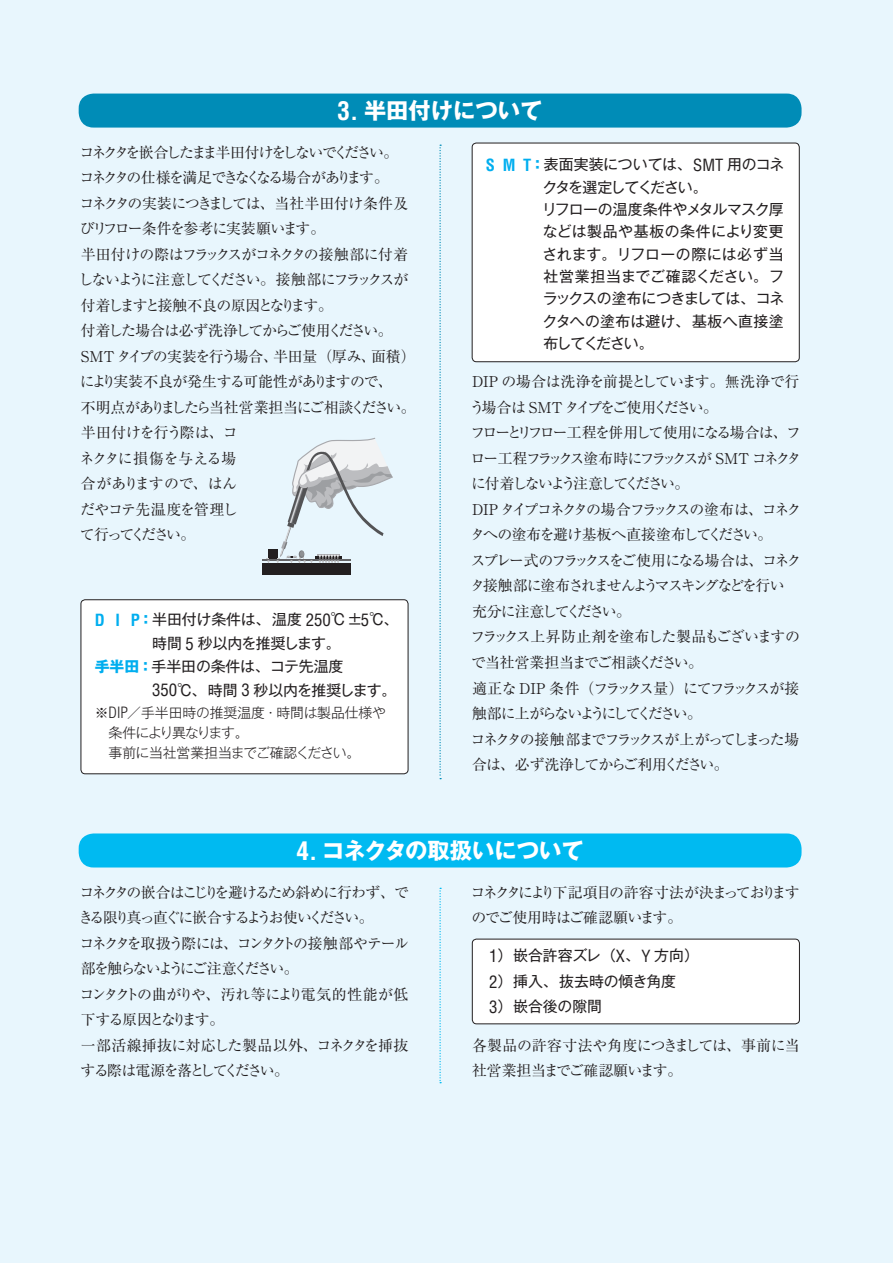
<style>
.page{position:relative;width:893px;height:1263px;background:#e8f6fd}
.page>*{position:absolute;margin:0;border:0;box-sizing:border-box;transform-origin:0 0}
.t1{font:700 22.35px "Gothic MB101 Pro";color:#fff}
.t2{font:14.85px/25.5px "Ryumin Pro";letter-spacing:-.105em;color:#231f20;text-align:justify}
.t3{font:14.85px/22.4px "Gothic MB101 Pro";letter-spacing:-.01em;color:#231f20;text-align:center}
.t4{font:14.85px/25.5px "Ryumin Pro";letter-spacing:-.155em;color:#231f20}
.t5{font:14.85px/25.5px "Ryumin Pro";letter-spacing:-.14em;color:#231f20}
.t6{font:14.85px/25.5px "Ryumin Pro";letter-spacing:-.085em;color:#231f20}
.t7{font:14.85px/22.4px "Gothic MB101 Pro";letter-spacing:-.04em;color:#231f20}
.t8{font:14.85px/25.5px "Ryumin Pro";letter-spacing:-.13em;color:#231f20}
.t9{font:14.85px/25.5px "Ryumin Pro";letter-spacing:-.03em;color:#231f20}
.t10{font:14.85px/25.5px "Ryumin Pro";letter-spacing:-.045em;color:#231f20}
.t11{font:14.85px/25.5px "Ryumin Pro";letter-spacing:-.065em;color:#231f20}
.t12{font:14.85px/25.5px "Ryumin Pro";letter-spacing:-.07em;color:#231f20}
.t13{font:14.85px/25.5px "Ryumin Pro";letter-spacing:-.02em;color:#231f20}
.t14{font:14.85px/25.5px "Ryumin Pro";letter-spacing:-.125em;color:#231f20}
.t15{font:14.85px "Ryumin Pro";letter-spacing:-.075em;color:#231f20}
.t16{font:14.85px "Ryumin Pro";letter-spacing:-.145em;color:#231f20}
.t17{font:300 13.8px "Gothic MB101 Pro";color:#231f20}
.t18{font:300 13.8px "Gothic MB101 Pro";letter-spacing:-.02em;color:#231f20}
.t19{font:300 13.8px "Gothic MB101 Pro";letter-spacing:-.095em;color:#231f20}
.s1{font-family:"Helvetica";font-stretch:condensed;font-size:25.2px}
.s2{font-family:"Helvetica";font-stretch:condensed;font-size:24.6px}
.s3{font-family:"Helvetica";font-weight:700;font-stretch:condensed;font-size:16.35px;color:#00aeef}
.s4{font-weight:700;color:#00aeef}
.s5{font-family:"Helvetica";font-stretch:condensed;font-size:16.8px}
.s6{font-family:"Helvetica";font-stretch:condensed;font-size:15.15px}
.s7{font-family:"Helvetica";font-stretch:condensed;font-size:16.35px}
</style>
<div class="page">
<div style="left:472px;top:939px;width:327px;height:85px;background:#fff;border-radius:4px"></div>
<div style="left:472px;top:939px;width:328px;height:85px;border:1px solid #231f20;border-radius:4px"></div>
<div style="left:79px;top:833px;width:722px;height:34px;background:#00baf1;border-radius:15px"></div>
<div style="left:79px;top:94px;width:722px;height:34px;background:#008cb7;border-radius:15px"></div>
<svg style="left:439px;top:888px;width:2px;height:195px"></svg>
<svg style="left:439px;top:145px;width:2px;height:634px"></svg>
<div style="left:81px;top:600px;width:327px;height:174px;background:#fff;border-radius:4px"></div>
<div style="left:81px;top:600px;width:327px;height:174px;border:1px solid #231f20;border-radius:4px"></div>
<div style="left:472px;top:143px;width:327px;height:219px;background:#fff;border-radius:4px"></div>
<div style="left:472px;top:143px;width:327px;height:219px;border:1px solid #231f20;border-radius:4px"></div>
<div style="left:262px;top:563px;width:89px;height:11px;background:#231f20"></div>
<hr style="left:262px;top:559px;width:89px;height:2px;background:#656568">
<div style="left:268px;top:550px;width:10px;height:9px;background:#231f20"></div>
<svg style="left:276px;top:437px;width:117px;height:126px"></svg>
<p class="t1" style="left:338px;top:92px;width:206px"><span class="s1">3</span><span class="s2">.</span> 半田付けについて</p>
<p class="t4" style="left:79px;top:138px;width:320px">コネクタを嵌合したまま半田付けをしないでください。</p>
<p class="t4" style="left:79px;top:164px;width:311px">コネクタの仕様を満足できなくなる場合があります。</p>
<p class="t11" style="left:79px;top:189px;width:330px">コネクタの実装につきましては、当社半田付け条件及びリフロー条件を参考に実装願います。</p>
<p class="t2" style="left:78px;top:240px;width:332px">半田付けの際はフラックスがコネクタの接触部に付着しないように注意してください。接触部にフラックスが付着しますと接触不良の原因となります。</p>
<p class="t15" style="left:81px;top:319px;width:313px">付着した場合は必ず洗浄してからご使用ください。</p>
<p class="t9" style="left:80px;top:342px;width:337px">SMTタイプの実装を行う場合、半田量（厚み、面積）により実装不良が発生する可能性がありますので、</p>
<p class="t6" style="left:81px;top:393px;width:336px">不明点がありましたら当社営業担当にご相談ください。</p>
<p class="t2" style="left:79px;top:419px;width:160px">半田付けを行う際は、コネクタに損傷を与える場合がありますので、はんだやコテ先温度を管理して行ってください。</p>
<p class="t3" style="left:95px;top:606px;width:305px;line-height:23.4px"><span class="s3">D I P</span><span class="s4">：</span>半田付け条件は、温度 <span class="s5">250</span>℃±<span class="s5">5</span>℃、時間 <span class="s5">5</span> 秒以内を推奨します。</p>
<p class="t3" style="left:95px;top:653px;width:250px"><span class="s4">手半田：</span>手半田の条件は、コテ先温度</p>
<p class="t7" style="left:152px;top:677px;width:246px"><span class="s5">350</span>℃、時間 <span class="s5">3</span> 秒以内を推奨します。</p>
<p class="t17" style="left:95px;top:701px;width:293px">※<span class="s6">DIP</span>／手半田時の推奨温度・時間は製品仕様や</p>
<p class="t19" style="left:95px;top:721px;width:155px">　条件により異なります。</p>
<p class="t18" style="left:95px;top:742px;width:267px">　事前に当社営業担当までご確認ください。</p>
<p class="t7" style="left:542px;top:152px;width:243px;text-indent:-56px"><span class="s3">S M T</span><span class="s4">：</span>表面実装については、<span class="s7">SMT</span> 用のコネクタを選定してください。</p>
<p class="t3" style="left:542px;top:196px;width:244px;text-align:justify">リフローの温度条件やメタルマスク厚などは製品や基板の条件により変更されます。リフローの際には必ず当社営業担当までご確認ください。フラックスの塗布につきましては、コネクタへの塗布は避け、基板へ直接塗布してください。</p>
<p class="t10" style="left:470px;top:368px;width:331px">DIP の場合は洗浄を前提としています。無洗浄で行う場合は SMT タイプをご使用ください。</p>
<p class="t2" style="left:470px;top:419px;width:332px">フローとリフロー工程を併用して使用になる場合は、フロー工程フラックス塗布時にフラックスが SMT コネクタに付着しないよう注意してください。</p>
<p class="t2" style="left:470px;top:496px;width:333px">DIP タイプコネクタの場合フラックスの塗布は、コネクタへの塗布を避け基板へ直接塗布してください。</p>
<p class="t8" style="left:470px;top:547px;width:333px">スプレー式のフラックスをご使用になる場合は、コネクタ接触部に塗布されませんようマスキングなどを行い</p>
<p class="t16" style="left:472px;top:600px;width:161px">充分に注意してください。</p>
<p class="t12" style="left:470px;top:623px;width:331px">フラックス上昇防止剤を塗布した製品もございますので当社営業担当までご相談ください。</p>
<p class="t4" style="left:472px;top:674px;width:329px">適正な DIP 条件（フラックス量）にてフラックスが接触部に上がらないようにしてください。</p>
<p class="t5" style="left:471px;top:725px;width:330px">コネクタの接触部までフラックスが上がってしまった場合は、必ず洗浄してからご利用ください。</p>
<p class="t1" style="left:296px;top:832px;width:289px"><span class="s1">4</span><span class="s2">.</span> コネクタの取扱いについて</p>
<p class="t5" style="left:78px;top:878px;width:332px">コネクタの嵌合はこじりを避けるため斜めに行わず、できる限り真っ直ぐに嵌合するようお使いください。</p>
<p class="t4" style="left:79px;top:929px;width:331px">コネクタを取扱う際には、コンタクトの接触部やテール部を触らないようにご注意ください。</p>
<p class="t14" style="left:79px;top:980px;width:330px">コンタクトの曲がりや、汚れ等により電気的性能が低下する原因となります。</p>
<p class="t6" style="left:81px;top:1031px;width:329px">一部活線挿抜に対応した製品以外、コネクタを挿抜する際は電源を落としてください。</p>
<p class="t2" style="left:471px;top:878px;width:330px">コネクタにより下記項目の許容寸法が決まっておりますのでご使用時はご確認願います。</p>
<p class="t3" style="left:489px;top:942px;width:211px"><span class="s5">1</span>）嵌合許容ズレ（<span class="s7">X</span>、<span class="s7">Y</span> 方向）</p>
<p class="t3" style="left:489px;top:968px;width:189px"><span class="s5">2</span>）挿入、抜去時の傾き角度</p>
<p class="t3" style="left:489px;top:993px;width:115px"><span class="s5">3</span>）嵌合後の隙間</p>
<p class="t13" style="left:472px;top:1031px;width:329px">各製品の許容寸法や角度につきましては、事前に当社営業担当までご確認願います。</p>
</div>
